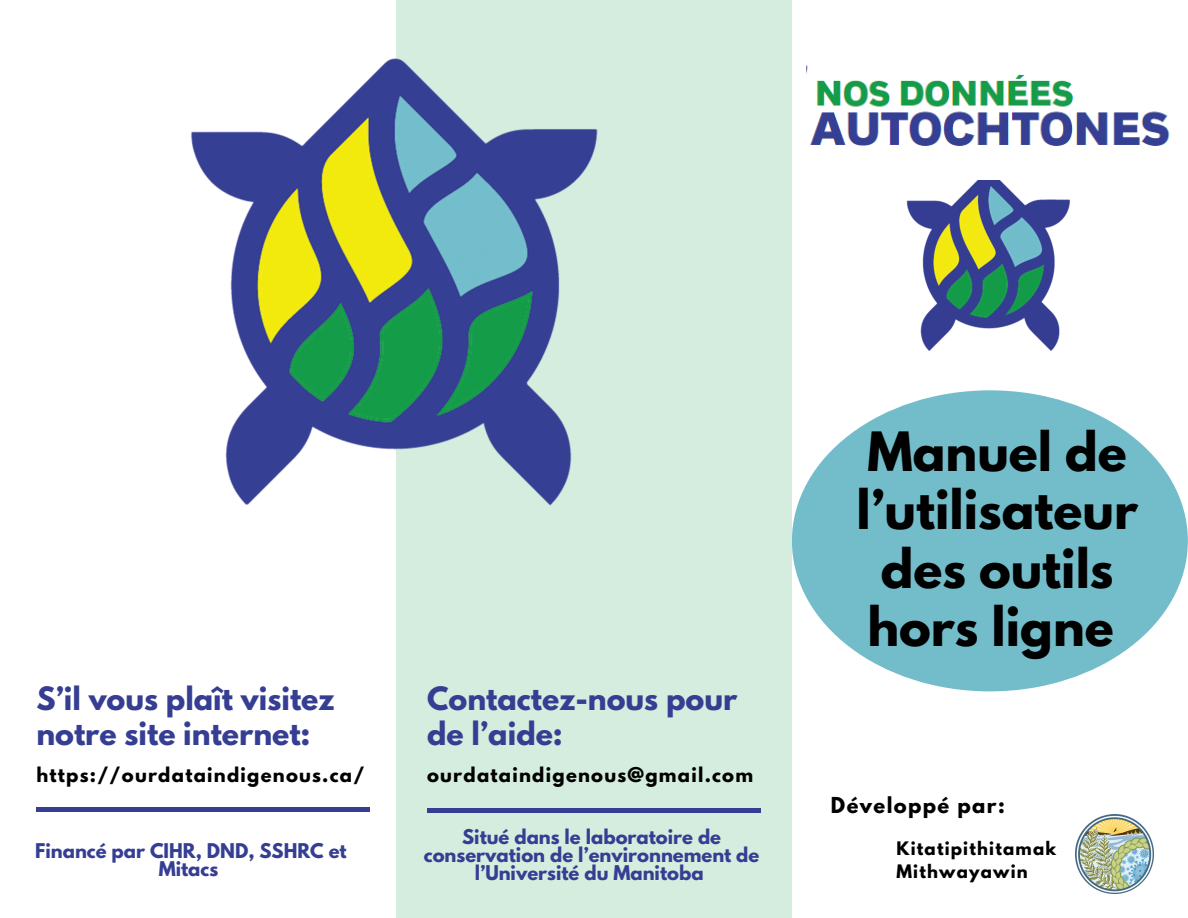
<style>
.page{position:relative;width:1188px;height:918px;background:#fff}
.page>*{position:absolute;margin:0;border:0;box-sizing:border-box;transform-origin:0 0}
.t1{font:700 48px/58.5px "League Spartan";color:#000;text-align:center}
.t2{font:700 28.5px/34.8px "League Spartan";color:#353e93}
.t3{font:700 19.5px "League Spartan";letter-spacing:.07em;color:#000}
.t4{font:700 18px/18px "League Spartan";color:#353e93;text-align:center}
.t5{font:700 18px "League Spartan";letter-spacing:.07em;color:#000}
.t6{font:700 16.5px "League Spartan";letter-spacing:.07em;color:#000}
</style>
<div class="page">
<div style="left:396px;top:0;width:396px;height:918px;background:#d5edde"></div>
<img style="left:1075px;top:814px;width:79px;height:79px">
<div style="left:792px;top:390px;width:396px;height:301px;background:#73bdcb;border-radius:50%"></div>
<div style="left:427px;top:808px;width:334px;height:5px;background:#353e93"></div>
<img style="left:906px;top:180px;width:164px;height:211px">
<img style="left:191px;top:58px;width:407px;height:448px">
<img style="left:806px;top:65px;width:364px;height:81px">
<div style="left:36px;top:807px;width:334px;height:5px;background:#353e93"></div>
<p class="t2" style="left:36px;top:685px;width:300px">S’il vous plaît visitez notre site internet:</p>
<p class="t5" style="left:36px;top:766px;width:330px">https://ourdataindigenous.ca/</p>
<p class="t4" style="left:35px;top:844px;width:313px">Financé par CIHR, DND, SSHRC et<br>Mitacs</p>
<p class="t2" style="left:427px;top:685px;width:312px">Contactez-nous pour de l’aide:</p>
<p class="t5" style="left:427px;top:766px;width:328px">ourdataindigenous@gmail.com</p>
<p class="t4" style="left:424px;top:830px;width:337px">Situé dans le laboratoire de conservation de l’environnement de l’Université du Manitoba</p>
<p class="t1" style="left:856px;top:428px;width:283px">Manuel de l’utilisateur des outils hors ligne</p>
<p class="t3" style="left:831px;top:796px;width:175px">Développé par:</p>
<p class="t6" style="left:897px;top:841px;width:161px">Kitatipithitamak</p>
<p class="t6" style="left:897px;top:863px;width:133px">Mithwayawin</p>
</div>
